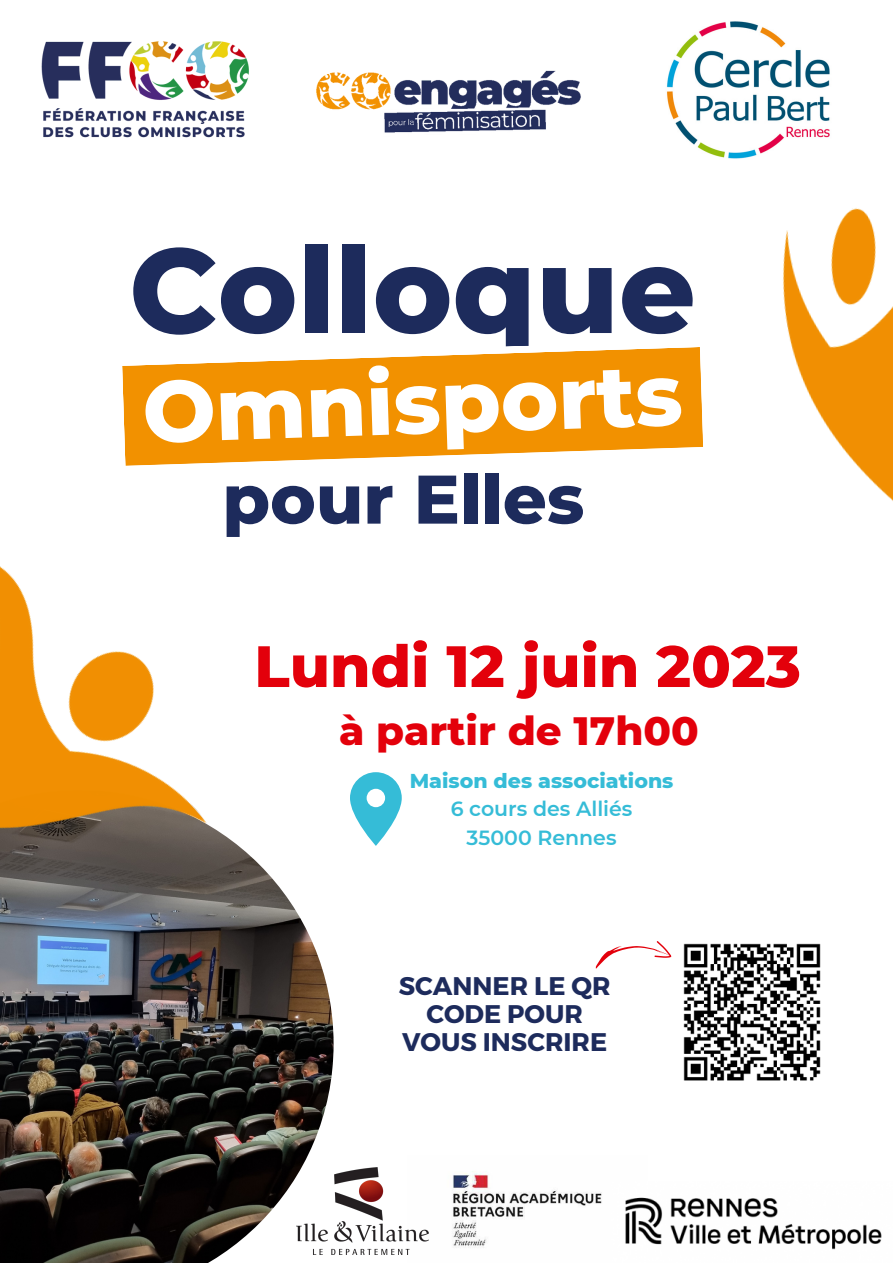
<style>
.page{position:relative;width:893px;height:1263px;background:#fff}
.page>*{position:absolute;margin:0;border:0;box-sizing:border-box;transform-origin:0 0}
.t1{font:800 119.93px "Montserrat";color:#1d2b5c}
.t2{font:800 86.47px "Montserrat";color:#fff}
.t3{font:800 68.62px "Montserrat";color:#1d2b5c}
.t4{font:800 58.2px "Montserrat";color:#e3000b}
.t5{font:800 40.35px "Montserrat";color:#e3000b}
.t6{font:700 25.5px/28.1px "Montserrat";color:#1d2b5c;text-align:center}
.t7{font:600 20.48px "Montserrat";color:#35bcd7}
.t8{font:800 20.48px "Montserrat";color:#35bcd7}
</style>
<div class="page">
<img style="left:41px;top:41px;width:208px;height:97px">
<svg style="left:122px;top:347px;width:581px;height:119px;fill:#f29100"></svg>
<img style="left:0;top:857px;width:333px;height:406px">
<img style="left:0;top:566px;width:252px;height:497px">
<img style="left:783px;top:208px;width:110px;height:293px">
<img style="left:316px;top:70px;width:265px;height:63px">
<img style="left:666px;top:21px;width:164px;height:138px">
<img style="left:408px;top:1171px;width:194px;height:84px">
<img style="left:625px;top:1197px;width:257px;height:53px">
<img style="left:296px;top:1168px;width:132px;height:86px">
<img style="left:683px;top:943px;width:138px;height:138px">
<svg style="left:350px;top:772px;width:52px;height:74px"></svg>
<svg style="left:595px;top:941px;width:77px;height:28px"></svg>
<p class="t1" style="left:129px;top:217px;width:568px">Colloque</p>
<p class="t2" style="left:141px;top:360px;width:541px;rotate:-2deg">Omnisports</p>
<p class="t3" style="left:222px;top:457px;width:363px">pour Elles</p>
<p class="t4" style="left:254px;top:631px;width:548px">Lundi 12 juin 2023</p>
<p class="t5" style="left:339px;top:705px;width:361px">à partir de 17h00</p>
<p class="t8" style="left:410px;top:768px;width:265px">Maison des associations</p>
<p class="t7" style="left:451px;top:796px;width:183px">6 cours des Alliés</p>
<p class="t7" style="left:466px;top:825px;width:151px">35000 Rennes</p>
<p class="t6" style="left:399px;top:971px;width:213px">SCANNER LE QR<br>CODE POUR</p>
<p class="t6" style="left:402px;top:1027px;width:207px">VOUS INSCRIRE</p>
</div>
